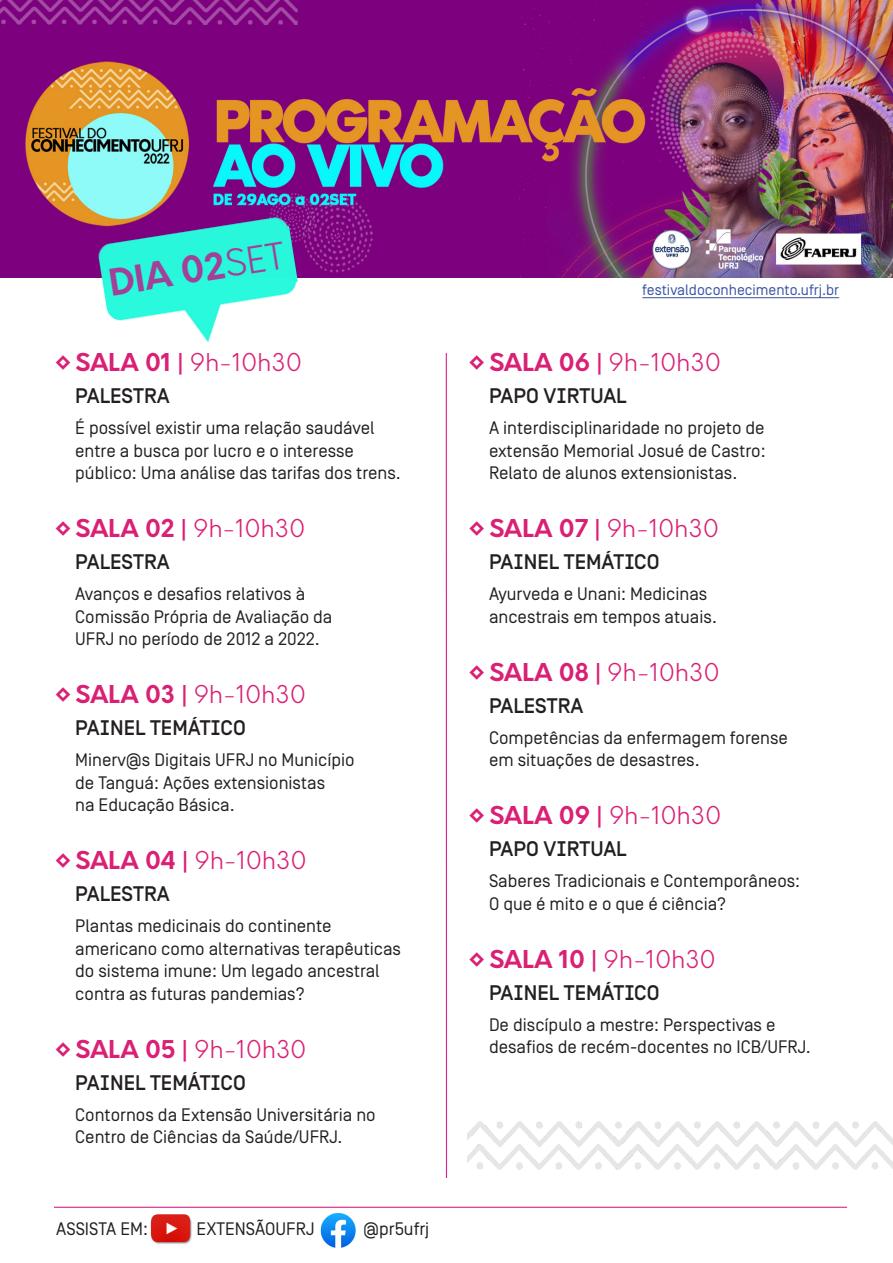
<style>
.page{position:relative;width:893px;height:1263px;background:#fff}
.page>*{position:absolute;margin:0;border:0;box-sizing:border-box;transform-origin:0 0}
.TITULO_DATA{font:700 36px "Orkney";color:#a34097}
.t1{font:700 24px "Orkney";color:#da2075}
._2_-_MODALIDADE{font:21px "Simplon Oi Headline";color:#231f20}
._3_Texto_menor{font:18px/22.5px "Simplon BP";color:#231f20}
.t2{font:15px "Simplon BP";color:#3a53a3}
.s1{font-weight:300}
</style>
<div class="page">
<img style="left:150px;top:1214px;width:42px;height:30px">
<img style="left:321px;top:1213px;width:35px;height:35px">
<hr style="left:54px;top:1207px;width:793px;height:1px;background:#dc208a">
<hr style="left:446px;top:353px;width:1px;height:825px;background:#dc208a">
<img style="left:0;top:0;width:893px;height:277px">
<hr style="left:642px;top:297px;width:197px;height:1px;background:#3a53a3">
<img style="left:97px;top:215px;width:208px;height:128px">
<img style="left:468px;top:1122px;width:425px;height:47px">
<p class="TITULO_DATA" style="left:106px;top:259px;width:178px;rotate:-9deg">DIA 02<span class="s1">SET</span></p>
<p class="t1" style="left:54px;top:346px;width:250px">◊SALA 01 | <span class="s1">9h-10h30</span></p>
<p class="_2_-_MODALIDADE" style="left:75px;top:384px;width:96px">PALESTRA</p>
<p class="_3_Texto_menor" style="left:75px;top:417px;width:327px">É possível existir uma relação saudável entre a busca por lucro e o interesse público: Uma análise das tarifas dos trens.</p>
<p class="t1" style="left:54px;top:512px;width:253px">◊SALA 02 | <span class="s1">9h-10h30</span></p>
<p class="_2_-_MODALIDADE" style="left:75px;top:550px;width:96px">PALESTRA</p>
<p class="_3_Texto_menor" style="left:75px;top:583px;width:259px">Avanços e desafios relativos à<br>Comissão Própria de Avaliação da<br>UFRJ no período de 2012 a 2022.</p>
<p class="t1" style="left:54px;top:678px;width:254px">◊SALA 03 | <span class="s1">9h-10h30</span></p>
<p class="_2_-_MODALIDADE" style="left:75px;top:716px;width:172px">PAINEL TEMÁTICO</p>
<p class="_3_Texto_menor" style="left:75px;top:749px;width:281px">Minerv@s Digitais UFRJ no Município de Tanguá: Ações extensionistas<br>na Educação Básica.</p>
<p class="t1" style="left:54px;top:844px;width:254px">◊SALA 04 | <span class="s1">9h-10h30</span></p>
<p class="_2_-_MODALIDADE" style="left:75px;top:882px;width:96px">PALESTRA</p>
<p class="_3_Texto_menor" style="left:75px;top:915px;width:327px">Plantas medicinais do continente americano como alternativas terapêuticas do sistema imune: Um legado ancestral contra as futuras pandemias?</p>
<p class="t1" style="left:54px;top:1033px;width:254px">◊SALA 05 | <span class="s1">9h-10h30</span></p>
<p class="_2_-_MODALIDADE" style="left:75px;top:1070px;width:172px">PAINEL TEMÁTICO</p>
<p class="_3_Texto_menor" style="left:75px;top:1103px;width:302px">Contornos da Extensão Universitária no<br>Centro de Ciências da Saúde/UFRJ.</p>
<p class="_3_Texto_menor" style="left:56px;top:1217px;width:93px">ASSISTA EM:</p>
<p class="_3_Texto_menor" style="left:197px;top:1217px;width:119px">EXTENSÃOUFRJ</p>
<p class="_3_Texto_menor" style="left:363px;top:1217px;width:68px">@pr5ufrj</p>
<p class="t2" style="left:642px;top:282px;width:198px">festivaldoconhecimento.ufrj.br</p>
<p class="t1" style="left:468px;top:346px;width:255px">◊SALA 06 | <span class="s1">9h-10h30</span></p>
<p class="_2_-_MODALIDADE" style="left:489px;top:384px;width:139px">PAPO VIRTUAL</p>
<p class="_3_Texto_menor" style="left:489px;top:417px;width:278px;text-align:justify">A interdisciplinaridade no projeto de extensão Memorial Josué de Castro:<br>Relato de alunos extensionistas.</p>
<p class="t1" style="left:468px;top:512px;width:253px">◊SALA 07 | <span class="s1">9h-10h30</span></p>
<p class="_2_-_MODALIDADE" style="left:489px;top:550px;width:172px">PAINEL TEMÁTICO</p>
<p class="_3_Texto_menor" style="left:489px;top:583px;width:229px">Ayurveda e Unani: Medicinas ancestrais em tempos atuais.</p>
<p class="t1" style="left:468px;top:656px;width:253px">◊SALA 08 | <span class="s1">9h-10h30</span></p>
<p class="_2_-_MODALIDADE" style="left:489px;top:693px;width:96px">PALESTRA</p>
<p class="_3_Texto_menor" style="left:489px;top:726px;width:300px">Competências da enfermagem forense em situações de desastres.</p>
<p class="t1" style="left:468px;top:799px;width:255px">◊SALA 09 | <span class="s1">9h-10h30</span></p>
<p class="_2_-_MODALIDADE" style="left:489px;top:837px;width:139px">PAPO VIRTUAL</p>
<p class="_3_Texto_menor" style="left:489px;top:870px;width:313px">Saberes Tradicionais e Contemporâneos:<br>O que é mito e o que é ciência?</p>
<p class="t1" style="left:468px;top:943px;width:250px">◊SALA 10 | <span class="s1">9h-10h30</span></p>
<p class="_2_-_MODALIDADE" style="left:489px;top:980px;width:172px">PAINEL TEMÁTICO</p>
<p class="_3_Texto_menor" style="left:489px;top:1013px;width:323px">De discípulo a mestre: Perspectivas e desafios de recém-docentes no ICB/UFRJ.</p>
</div>
